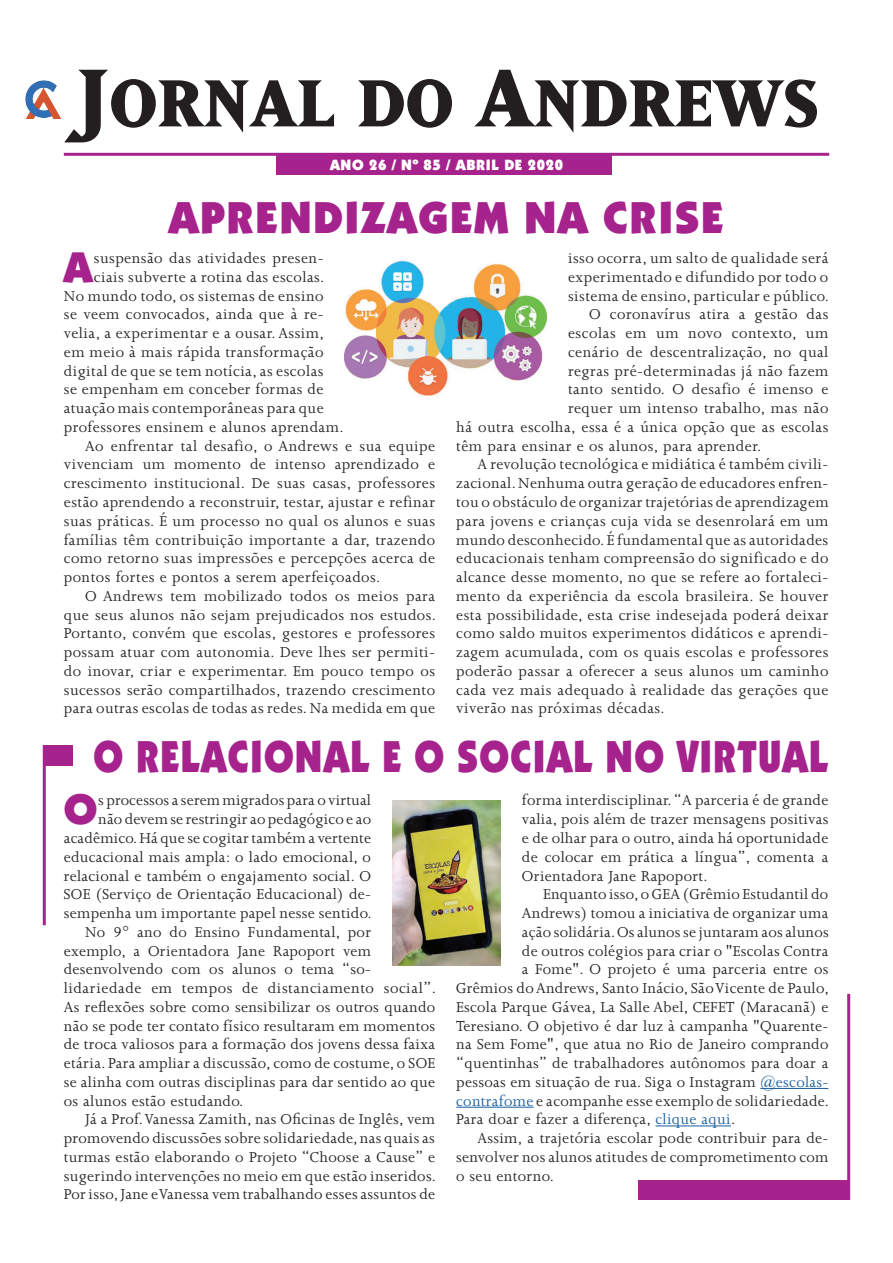
<style>
.page{position:relative;width:893px;height:1263px;background:#fff}
.page>*{position:absolute;margin:0;border:0;box-sizing:border-box;transform-origin:0 0}
.t1{font:800 78px "Matrix";letter-spacing:.01em;color:#231f20}
.Títulos{font:900 45px "Itc Kabel";letter-spacing:.03em;color:#a6228c;scale:.85 1}
.Títulos-2{font:900 45px "Itc Kabel";letter-spacing:.03em;color:#a6228c}
.texto{font:900 43.2px "Itc Kabel";color:#a6228c}
.texto-2{font:16.5px/18.8px "Joanna";letter-spacing:.02em;color:#231f20;text-align:justify}
.t2{font:900 15px "Itc Kabel";letter-spacing:.04em;color:#fff}
.s1{font-size:96px}
.s2{color:#175d9e}
</style>
<div class="page">
<img style="left:25px;top:80px;width:37px;height:39px">
<hr style="left:64px;top:153px;width:765px;height:3px;background:#a6228c">
<div style="left:277px;top:153px;width:335px;height:22px;background:#a6228c"></div>
<hr style="left:760px;top:1088px;width:68px;height:1px;background:#175d9e">
<hr style="left:456px;top:1107px;width:78px;height:1px;background:#175d9e">
<hr style="left:655px;top:1125px;width:76px;height:1px;background:#175d9e">
<hr style="left:43px;top:745px;width:3px;height:180px;background:#a6228c">
<div style="left:43px;top:745px;width:29px;height:20px;background:#a6228c"></div>
<img style="left:345px;top:260px;width:202px;height:136px">
<img style="left:392px;top:800px;width:109px;height:165px">
<hr style="left:847px;top:994px;width:3px;height:206px;background:#a6228c">
<div style="left:638px;top:1180px;width:211px;height:20px;background:#a6228c"></div>
<h1 class="t1" style="left:76px;top:64px;width:743px"><span class="s1">J</span>ORNAL DO <span class="s1">A</span>NDREWS</h1>
<p class="t2" style="left:330px;top:155px;width:234px">ANO 26 / Nº 85 / ABRIL DE 2020</p>
<p class="Títulos-2" style="left:169px;top:189px;width:556px">APRENDIZAGEM NA CRISE</p>
<p class="texto" style="left:64px;top:240px;width:30px">A</p>
<p class="texto-2" style="left:94px;top:249px;width:231px">suspensão das atividades presen-</p>
<p class="texto-2" style="left:568px;top:249px;width:263px">isso ocorra, um salto de qualidade será experimentado e difundido por todo o sistema de ensino, particular e público.</p>
<p class="texto-2" style="left:589px;top:305px;width:241px">O coronavírus atira a gestão das</p>
<p class="texto-2" style="left:568px;top:324px;width:262px">escolas em um novo contexto, um</p>
<p class="texto-2" style="left:568px;top:343px;width:262px">cenário de descentralização, no qual</p>
<p class="texto-2" style="left:568px;top:361px;width:262px">regras pré-determinadas já não fazem</p>
<p class="texto-2" style="left:568px;top:380px;width:262px">tanto sentido. O desafio é imenso e</p>
<p class="texto-2" style="left:568px;top:399px;width:262px">requer um intenso trabalho, mas não</p>
<p class="texto-2" style="left:456px;top:418px;width:374px">há outra escolha, essa é a única opção que as escolas</p>
<p class="texto-2" style="left:456px;top:436px;width:306px">têm para ensinar e os alunos, para aprender.</p>
<p class="texto-2" style="left:456px;top:455px;width:374px;text-indent:21px">A revolução tecnológica e midiática é também civili&shy;zacional. Nenhuma outra geração de educadores enfren&shy;tou o obstáculo de organizar trajetórias de aprendizagem para jovens e crianças cuja vida se desenrolará em um mundo desconhecido. É fundamental que as autoridades educacionais tenham compreensão do significado e do alcance desse momento, no que se refere ao fortaleci&shy;mento da experiência da escola brasileira. Se houver esta possibilidade, esta crise indesejada poderá deixar como saldo muitos experimentos didáticos e aprendi&shy;zagem acumulada, com os quais escolas e professores poderão passar a oferecer a seus alunos um caminho cada vez mais adequado à realidade das gerações que viverão nas próximas décadas.</p>
<p class="Títulos" style="left:93px;top:729px;width:866px">O RELACIONAL E O SOCIAL NO VIRTUAL</p>
<p class="texto" style="left:64px;top:783px;width:35px">O</p>
<p class="texto-2" style="left:94px;top:268px;width:232px">ciais subverte a rotina das escolas.</p>
<p class="texto-2" style="left:64px;top:286px;width:261px">No mundo todo, os sistemas de ensino</p>
<p class="texto-2" style="left:64px;top:305px;width:261px">se veem convocados, ainda que à re-</p>
<p class="texto-2" style="left:64px;top:324px;width:262px">velia, a experimentar e a ousar. Assim,</p>
<p class="texto-2" style="left:64px;top:343px;width:261px">em meio à mais rápida transformação</p>
<p class="texto-2" style="left:64px;top:361px;width:261px">digital de que se tem notícia, as escolas</p>
<p class="texto-2" style="left:64px;top:380px;width:261px">se empenham em conceber formas de</p>
<p class="texto-2" style="left:64px;top:399px;width:261px">atuação mais contemporâneas para que</p>
<p class="texto-2" style="left:64px;top:418px;width:281px">professores ensinem e alunos aprendam.</p>
<p class="texto-2" style="left:64px;top:436px;width:373px;text-indent:21px">Ao enfrentar tal desafio, o Andrews e sua equipe vivenciam um momento de intenso aprendizado e crescimento institucional. De suas casas, professores estão aprendendo a reconstruir, testar, ajustar e refinar suas práticas. É um processo no qual os alunos e suas famílias têm contribuição importante a dar, trazendo como retorno suas impressões e percepções acerca de pontos fortes e pontos a serem aperfeiçoados.</p>
<p class="texto-2" style="left:64px;top:586px;width:373px;text-indent:21px">O Andrews tem mobilizado todos os meios para que seus alunos não sejam prejudicados nos estudos.<br>Portanto, convém que escolas, gestores e professores possam atuar com autonomia. Deve lhes ser permiti&shy;do inovar, criar e experimentar. Em pouco tempo os sucessos serão compartilhados, trazendo crescimento para outras escolas de todas as redes. Na medida em que</p>
<p class="texto-2" style="left:522px;top:791px;width:308px">forma interdisciplinar. “A parceria é de grande valia, pois além de trazer mensagens positivas e de olhar para o outro, ainda há oportunidade de colocar em prática a língua”, comenta a Orientadora Jane Rapoport.</p>
<p class="texto-2" style="left:543px;top:885px;width:286px">Enquanto isso, o GEA (Grêmio Estudantil do</p>
<p class="texto-2" style="left:522px;top:904px;width:308px">Andrews) tomou a iniciativa de organizar uma</p>
<p class="texto-2" style="left:522px;top:922px;width:308px">ação solidária. Os alunos se juntaram aos alunos</p>
<p class="texto-2" style="left:522px;top:941px;width:308px">de outros colégios para criar o "Escolas Contra</p>
<p class="texto-2" style="left:522px;top:960px;width:308px">a Fome". O projeto é uma parceria entre os</p>
<p class="texto-2" style="left:456px;top:979px;width:374px">Grêmios do Andrews, Santo Inácio, São Vicente de Paulo,</p>
<p class="texto-2" style="left:456px;top:997px;width:374px">Escola Parque Gávea, La Salle Abel, CEFET (Maracanã) e</p>
<p class="texto-2" style="left:456px;top:1016px;width:374px">Teresiano. O objetivo é dar luz à campanha "Quarente-</p>
<p class="texto-2" style="left:456px;top:1035px;width:374px">na Sem Fome", que atua no Rio de Janeiro comprando</p>
<p class="texto-2" style="left:456px;top:1054px;width:374px">“quentinhas” de trabalhadores autônomos para doar a</p>
<p class="texto-2" style="left:456px;top:1072px;width:374px">pessoas em situação de rua. Siga o Instagram <span class="s2">@escolas-</span></p>
<p class="texto-2" style="left:456px;top:1091px;width:374px"><span class="s2">contrafome</span> e acompanhe esse exemplo de solidariedade.</p>
<p class="texto-2" style="left:456px;top:1110px;width:280px">Para doar e fazer a diferença, <span class="s2">clique aqui</span>.</p>
<p class="texto-2" style="left:456px;top:1129px;width:374px;text-indent:21px">Assim, a trajetória escolar pode contribuir para de&shy;senvolver nos alunos atitudes de comprometimento com o seu entorno.</p>
<p class="texto-2" style="left:64px;top:791px;width:309px;text-align:right">s processos a serem migrados para o virtual<br>não devem se restringir ao pedagógico e ao acadêmico. Há que se cogitar também a vertente educacional mais ampla: o lado emocional, o relacional e também o engajamento social. O SOE (Serviço de Orientação Educacional) de&shy;sempenha um importante papel nesse sentido.</p>
<p class="texto-2" style="left:64px;top:922px;width:374px;text-align:left;text-indent:21px">No 9° ano do Ensino Fundamental, por exemplo, a Orientadora Jane Rapoport vem desenvolvendo com os alunos o tema “so&shy;lidariedade em tempos de distanciamento social”.<br>As reflexões sobre como sensibilizar os outros quando não se pode ter contato físico resultaram em momentos de troca valiosos para a formação dos jovens dessa faixa etária. Para ampliar a discussão, como de costume, o SOE se alinha com outras disciplinas para dar sentido ao que os alunos estão estudando.</p>
<p class="texto-2" style="left:64px;top:1110px;width:373px;text-indent:21px">Já a Prof. Vanessa Zamith, nas Oficinas de Inglês, vem promovendo discussões sobre solidariedade, nas quais as turmas estão elaborando o Projeto “Choose a Cause” e sugerindo intervenções no meio em que estão inseridos.<br>Por isso, Jane e Vanessa vem trabalhando esses assuntos de</p>
</div>
